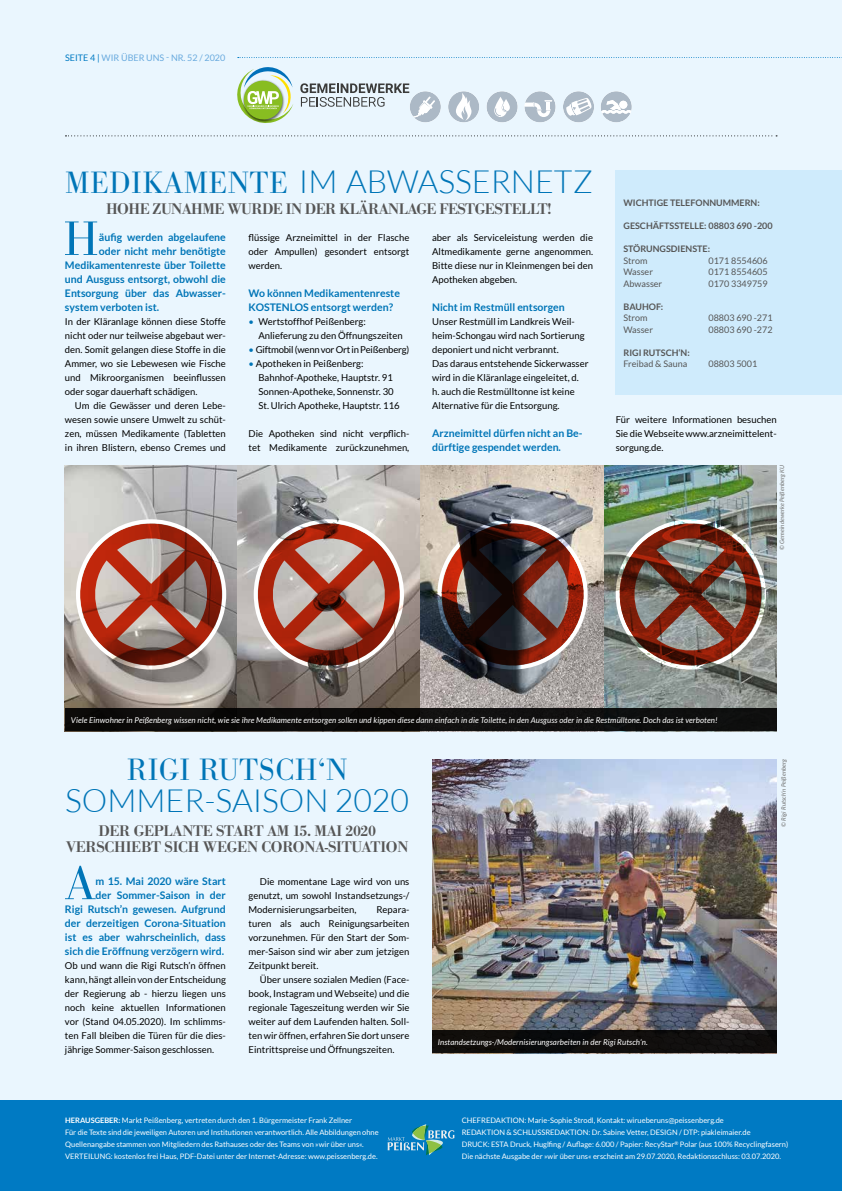
<style>
.page{position:relative;width:842px;height:1191px;background:#eaf6fe}
.page>*{position:absolute;margin:0;border:0;box-sizing:border-box;transform-origin:0 0}
.t1{font:300 50.1px "Bodoni Antiqua TOT";color:#0075b7}
.t2{font:300 32px "Lato";color:#0075b7}
.t3{font:300 32px "Bodoni Antiqua TOT";letter-spacing:.015em;color:#0075b7}
.t4{font:16px/16px "Bodoni Antiqua TOT Dem Bol";letter-spacing:-.03em;color:#565656;text-align:center}
.t5{font:700 10.5px/14px "Lato";color:#0075b7}
.t6{font:9.5px/14px "Lato";color:#000;text-align:justify}
.t7{font:9.5px "Lato";letter-spacing:-.02em;color:#000}
.t8{font:9px "Lato";color:#565656}
.t9{font:700 9px "Lato";color:#565656}
.t10{font:9px "Lato";color:#69aade}
.t11{font:italic 8px "Lato";letter-spacing:.01em;color:#fff}
.t12{font:7.5px/12px "Lato";color:#fff}
.t13{font:italic 6px "Lato";letter-spacing:.01em;color:#6f6f6e}
.s1{color:#007ac3}
.s2{font-family:"Bodoni Antiqua TOT"}
.s3{color:#0075b7}
.s4{font-weight:700}
</style>
<div class="page">
<svg style="left:65px;top:135px;width:712px;height:1px"></svg>
<svg style="left:237px;top:67px;width:56px;height:56px"></svg>
<svg style="left:300px;top:83px;width:141px;height:39px"></svg>
<div style="left:448px;top:91px;width:31px;height:31px;background:#acb9c6;border-radius:50%"></div>
<svg style="left:456px;top:93px;width:16px;height:28px"></svg>
<div style="left:486px;top:91px;width:32px;height:31px;background:#acb9c6;border-radius:50%"></div>
<svg style="left:494px;top:97px;width:16px;height:20px"></svg>
<svg style="left:524px;top:91px;width:32px;height:31px"></svg>
<div style="left:563px;top:91px;width:31px;height:31px;background:#acb9c6;border-radius:50%"></div>
<svg style="left:566px;top:98px;width:25px;height:18px"></svg>
<svg style="left:601px;top:91px;width:31px;height:31px"></svg>
<img style="left:65px;top:465px;width:711px;height:243px">
<div style="left:616px;top:171px;width:226px;height:224px;background:#cfebfc"></div>
<div style="left:65px;top:708px;width:711px;height:23px;background:#0d0e0d"></div>
<svg style="left:80px;top:523px;width:142px;height:142px;background:#ac7165"></svg>
<svg style="left:258px;top:523px;width:142px;height:142px;background:#af7367"></svg>
<svg style="left:442px;top:523px;width:142px;height:142px;background:#5e413d"></svg>
<img style="left:620px;top:523px;width:141px;height:142px">
<div style="left:76px;top:519px;width:150px;height:150px;border:4px solid #fff;border-radius:50%"></div>
<div style="left:254px;top:519px;width:150px;height:150px;border:4px solid #fff;border-radius:50%"></div>
<div style="left:437px;top:519px;width:151px;height:150px;border:4px solid #fff;border-radius:50%"></div>
<div style="left:616px;top:519px;width:150px;height:150px;border:4px solid #fff;border-radius:50%"></div>
<img style="left:432px;top:759px;width:344px;height:271px">
<div style="left:432px;top:1030px;width:345px;height:23px;background:#100e0c"></div>
<div style="left:0;top:1101px;width:842px;height:90px;background:#007ac3"></div>
<svg style="left:238px;top:57px;width:604px;height:1px"></svg>
<svg style="left:388px;top:1124px;width:66px;height:31px"></svg>
<p class="t10" style="left:65px;top:53px;width:162px"><span class="s1">SEITE 4 |</span> WIR ÜBER UNS - NR. 52 / 2020</p>
<h2 class="t2" style="left:65px;top:165px;width:529px"><span class="s2">MEDIKAMENTE</span> IM ABWASSERNETZ</h2>
<h3 class="t4" style="left:106px;top:202px;width:447px">HOHE ZUNAHME WURDE IN DER KLÄRANLAGE FESTGESTELLT!</h3>
<h1 class="t1" style="left:63px;top:212px;width:37px">H</h1>
<p class="t5" style="left:99px;top:230px;width:128px">äufig werden abgelaufene</p>
<p class="t5" style="left:99px;top:244px;width:128px">oder nicht mehr benötigte</p>
<p class="t5" style="left:65px;top:258px;width:162px">Medikamentenreste über Toilette</p>
<p class="t5" style="left:65px;top:272px;width:162px">und Ausguss entsorgt, obwohl die</p>
<p class="t5" style="left:65px;top:286px;width:162px">Entsorgung über das Abwasser-</p>
<p class="t5" style="left:65px;top:300px;width:96px">system verboten ist.</p>
<p class="t6" style="left:65px;top:314px;width:162px">In der Kläranlage können diese Stoffe nicht oder nur teilweise abgebaut wer&shy;den. Somit gelangen diese Stoffe in die Ammer, wo sie Lebewesen wie Fische und Mikroorganismen beeinflussen oder sogar dauerhaft schädigen.</p>
<p class="t6" style="left:65px;top:398px;width:162px;text-indent:10px">Um die Gewässer und deren Lebe&shy;wesen sowie unsere Umwelt zu schüt&shy;zen, müssen Medikamente (Tabletten in ihren Blistern, ebenso Cremes und</p>
<p class="t6" style="left:248px;top:230px;width:162px">flüssige Arzneimittel in der Flasche oder Ampullen) gesondert entsorgt werden.</p>
<p class="t5" style="left:248px;top:286px;width:153px">Wo können Medikamentenreste<br>KOSTENLOS entsorgt werden?</p>
<p class="t6" style="left:258px;top:314px;width:146px;text-indent:-10px"><span class="s3">•</span> Wertstoffhof Peißenberg:<br>Anlieferung zu den Öffnungszeiten</p>
<p class="t7" style="left:248px;top:344px;width:162px"><span class="s3">•</span> Giftmobil (wenn vor Ort in Peißenberg)</p>
<p class="t6" style="left:258px;top:356px;width:143px;text-align:left;text-indent:-10px"><span class="s3">•</span> Apotheken in Peißenberg:<br>Bahnhof-Apotheke, Hauptstr. 91<br>Sonnen-Apotheke, Sonnenstr. 30<br>St. Ulrich Apotheke, Hauptstr. 116</p>
<p class="t6" style="left:248px;top:426px;width:162px">Die Apotheken sind nicht verpflich&shy;tet Medikamente zurückzunehmen,</p>
<p class="t6" style="left:432px;top:230px;width:162px">aber als Serviceleistung werden die Altmedikamente gerne angenommen.<br>Bitte diese nur in Kleinmengen bei den Apotheken abgeben.</p>
<p class="t5" style="left:432px;top:300px;width:134px">Nicht im Restmüll entsorgen</p>
<p class="t6" style="left:432px;top:314px;width:158px;text-align:left">Unser Restmüll im Landkreis Weil&shy;heim-Schongau wird nach Sortierung deponiert und nicht verbrannt.<br>Das daraus entstehende Sickerwasser wird in die Kläranlage eingeleitet, d. h. auch die Restmülltonne ist keine Alternative für die Entsorgung.</p>
<p class="t5" style="left:432px;top:426px;width:152px">Arzneimittel dürfen nicht an Be&shy;dürftige gespendet werden.</p>
<p class="t9" style="left:623px;top:198px;width:138px">WICHTIGE TELEFONNUMMERN:</p>
<p class="t9" style="left:623px;top:221px;width:151px">GESCHÄFTSSTELLE: 08803 690 -200</p>
<p class="t9" style="left:623px;top:244px;width:88px">STÖRUNGSDIENSTE:</p>
<p class="t8" style="left:623px;top:255px;width:26px">Strom</p>
<p class="t8" style="left:708px;top:255px;width:61px">0171 8554606</p>
<p class="t8" style="left:623px;top:267px;width:31px">Wasser</p>
<p class="t8" style="left:708px;top:267px;width:61px">0171 8554605</p>
<p class="t8" style="left:623px;top:278px;width:40px">Abwasser</p>
<p class="t8" style="left:708px;top:278px;width:61px">0170 3349759</p>
<p class="t9" style="left:623px;top:301px;width:41px">BAUHOF:</p>
<p class="t8" style="left:623px;top:313px;width:26px">Strom</p>
<p class="t8" style="left:708px;top:313px;width:66px">08803 690 -271</p>
<p class="t8" style="left:623px;top:324px;width:31px">Wasser</p>
<p class="t8" style="left:708px;top:324px;width:66px">08803 690 -272</p>
<p class="t9" style="left:623px;top:347px;width:68px">RIGI RUTSCH‘N:</p>
<p class="t8" style="left:623px;top:359px;width:65px">Freibad &amp; Sauna</p>
<p class="t8" style="left:708px;top:359px;width:50px">08803 5001</p>
<p class="t6" style="left:616px;top:412px;width:162px">Für weitere Informationen besuchen Sie die Webseite www.arzneimittelent&shy;sorgung.de.</p>
<p class="t13" style="left:779px;top:550px;width:86px;rotate:-90deg">© Gemeindewerke Peißenberg KU</p>
<p class="t11" style="left:71px;top:715px;width:648px">Viele Einwohner in Peißenberg wissen nicht, wie sie ihre Medikamente entsorgen sollen und kippen diese dann einfach in die Toilette, in den Ausguss oder in die Restmülltone. Doch das ist verboten!</p>
<h2 class="t3" style="left:127px;top:752px;width:223px">RIGI RUTSCH‘N</h2>
<h2 class="t2" style="left:65px;top:783px;width:345px">SOMMER-SAISON 2020</h2>
<h3 class="t4" style="left:66px;top:823px;width:344px">DER GEPLANTE START AM 15. MAI 2020<br>VERSCHIEBT SICH WEGEN CORONA-SITUATION</h3>
<h1 class="t1" style="left:65px;top:856px;width:32px">A</h1>
<p class="t5" style="left:65px;top:874px;width:162px;text-align:right">m 15. Mai 2020 wäre Start<br>der Sommer-Saison in der<br>Rigi Rutsch’n gewesen. Aufgrund der derzeitigen Corona-Situation ist es aber wahrscheinlich, dass sich die Eröffnung verzögern wird.</p>
<p class="t6" style="left:65px;top:958px;width:162px">Ob und wann die Rigi Rutsch’n öffnen kann, hängt allein von der Entscheidung der Regierung ab - hierzu liegen uns noch keine aktuellen Informationen vor (Stand 04.05.2020). Im schlimms&shy;ten Fall bleiben die Türen für die dies&shy;jährige Sommer-Saison geschlossen.</p>
<p class="t6" style="left:249px;top:874px;width:162px;text-indent:11px">Die momentane Lage wird von uns genutzt, um sowohl Instandsetzungs-/ Modernisierungsarbeiten,</p>
<p class="t6" style="left:249px;top:902px;width:162px;text-indent:128px">Repara&shy;turen als auch Reinigungsarbeiten vorzunehmen. Für den Start der Som&shy;mer-Saison sind wir aber zum jetzigen Zeitpunkt bereit.</p>
<p class="t6" style="left:249px;top:972px;width:162px;text-indent:11px">Über unsere sozialen Medien (Face&shy;book, Instagram und Webseite) und die regionale Tageszeitung werden wir Sie weiter auf dem Laufenden halten. Soll&shy;ten wir öffnen, erfahren Sie dort unsere Eintrittspreise und Öffnungszeiten.</p>
<p class="t11" style="left:438px;top:1037px;width:211px">Instandsetzungs-/Modernisierungsarbeiten in der Rigi Rutsch‘n.</p>
<p class="t13" style="left:780px;top:826px;width:69px;rotate:-90deg">© Rigi Rutsch‘n Peißenberg</p>
<p class="t12" style="left:65px;top:1114px;width:315px"><span class="s4">HERAUSGEBER:</span> Markt Peißenberg, vertreten durch den 1. Bürgermeister Frank Zellner<br>Für die Texte sind die jeweiligen Autoren und Institutionen verantwortlich. Alle Abbildungen ohne Quellenangabe stammen von Mitgliedern des Rathauses oder des Teams von »wir über uns«.<br>VERTEILUNG: kostenlos frei Haus, PDF-Datei unter der Internet-Adresse: www.peissenberg.de.</p>
<p class="t12" style="left:462px;top:1114px;width:328px">CHEFREDAKTION: Marie-Sophie Strodl, Kontakt: wirueberuns@peissenberg.de<br>REDAKTION &amp; SCHLUSSREDAKTION: Dr. Sabine Vetter, DESIGN / DTP: piakleimaier.de<br>DRUCK: ESTA Druck, Huglfing / Auflage: 6.000 / Papier: RecyStar<sup>®</sup> Polar (aus 100% Recyclingfasern)<br>Die nächste Ausgabe der »wir über uns« erscheint am 29.07.2020, Redaktionsschluss: 03.07.2020.</p>
</div>
